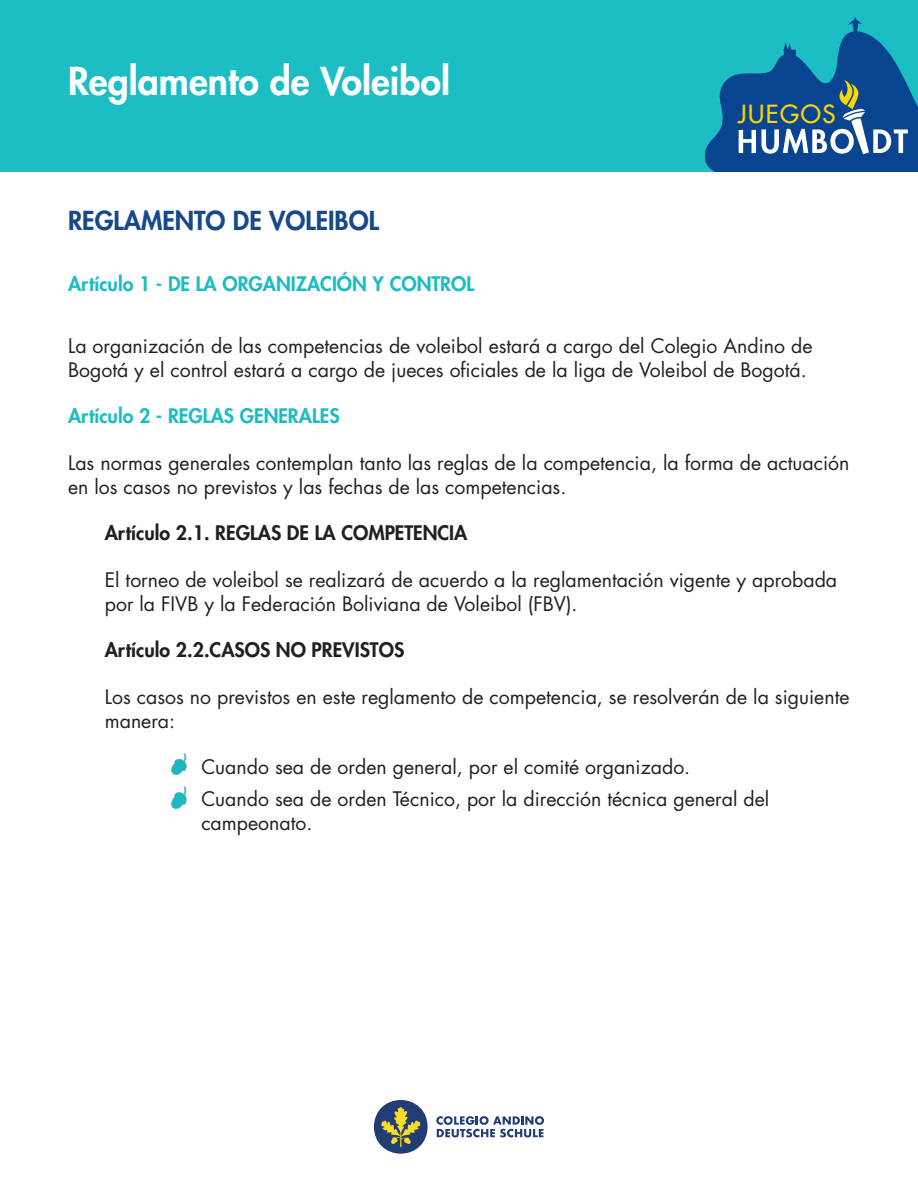
<style>
.page{position:relative;width:918px;height:1188px;background:#fff}
.page>*{position:absolute;margin:0;border:0;box-sizing:border-box;transform-origin:0 0}
.t1{font:800 37.5px "Futura Std";color:#fff}
.t2{font:800 25.5px "Futura Std";color:#16488c}
.t3{font:500 24.3px "Futura Std";letter-spacing:.065em;color:#fbd605}
.t4{font:19.5px/23.4px "Futura Std";color:#231f20}
.t5{font:800 19.5px "Futura Std";color:#231f20}
.t6{font:800 19.5px "Futura Std";color:#1cbcc2}
</style>
<div class="page">
<div style="left:0;top:0;width:918px;height:171px;background:#1cbdc3"></div>
<svg style="left:704px;top:17px;width:214px;height:154px"></svg>
<svg style="left:436px;top:1116px;width:108px;height:21px"></svg>
<div style="left:374px;top:1100px;width:54px;height:54px;background:#223c76;border-radius:50%"></div>
<svg style="left:381px;top:1107px;width:39px;height:40px"></svg>
<img style="left:171px;top:753px;width:16px;height:22px">
<img style="left:171px;top:786px;width:16px;height:23px">
<h1 class="t1" style="left:68px;top:57px;width:383px">Reglamento de Voleibol</h1>
<h2 class="t2" style="left:68px;top:204px;width:312px">REGLAMENTO DE VOLEIBOL</h2>
<p class="t6" style="left:68px;top:272px;width:408px">Artículo 1 - DE LA ORGANIZACIÓN Y CONTROL</p>
<p class="t3" style="left:738px;top:99px;width:99px">JUEGOS</p>
<p class="t4" style="left:68px;top:334px;width:746px">La organización de las competencias de voleibol estará a cargo del Colegio Andino de<br>Bogotá y el control estará a cargo de jueces oficiales de la liga de Voleibol de Bogotá.</p>
<p class="t6" style="left:68px;top:404px;width:273px">Artículo 2 - REGLAS GENERALES</p>
<p class="t4" style="left:68px;top:451px;width:783px">Las normas generales contemplan tanto las reglas de la competencia, la forma de actuación en los casos no previstos y las fechas de las competencias.</p>
<p class="t5" style="left:105px;top:521px;width:364px">Artículo 2.1. REGLAS DE LA COMPETENCIA</p>
<p class="t4" style="left:105px;top:568px;width:734px">El torneo de voleibol se realizará de acuerdo a la reglamentación vigente y aprobada por la FIVB y la Federación Boliviana de Voleibol (FBV).</p>
<p class="t5" style="left:105px;top:638px;width:301px">Artículo 2.2.CASOS NO PREVISTOS</p>
<p class="t4" style="left:105px;top:685px;width:746px">Los casos no previstos en este reglamento de competencia, se resolverán de la siguiente manera:</p>
<p class="t4" style="left:174px;top:756px;width:517px">• Cuando sea de orden general, por el comité organizado.</p>
<p class="t4" style="left:201px;top:788px;width:569px;text-indent:-27px">• Cuando sea de orden Técnico, por la dirección técnica general del campeonato.</p>
</div>
